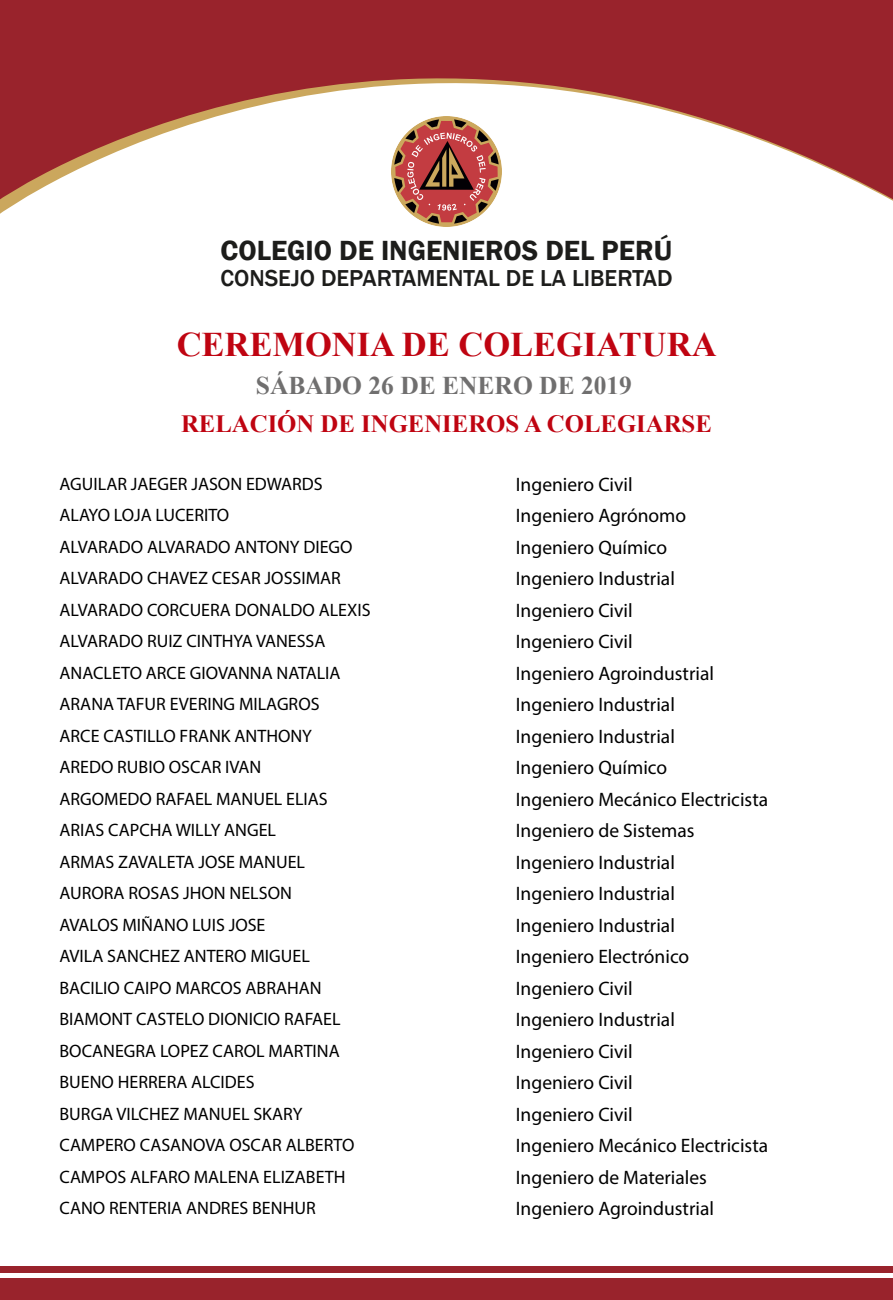
<style>
.page{position:relative;width:893px;height:1300px;background:#fff}
.page>*{position:absolute;margin:0;border:0;box-sizing:border-box;transform-origin:0 0}
.t1{font:700 34.5px "Times New Roman";color:#bf0411}
.t2{font:600 28.5px "Franklin Gothic";color:#1d1d1b}
.t3{font:700 25.5px "Times New Roman";color:#706f6f}
.t4{font:700 24.75px "Times New Roman";color:#bf0411}
.t5{font:500 23.7px "Franklin Gothic";color:#1d1d1b}
.t6{font:19.5px/31.5px "Myriad Pro";color:#000}
.t7{font:18px/31.5px "Myriad Pro";color:#000}
</style>
<div class="page">
<div style="left:0;top:1279px;width:893px;height:21px;background:#99232c"></div>
<div style="left:0;top:1266px;width:893px;height:6px;background:#99232c"></div>
<img style="left:411px;top:214px;width:71px;height:12px">
<svg style="left:0;top:199px;width:893px;height:15px"></svg>
<svg style="left:0;top:0;width:893px;height:199px;fill:#99232c"></svg>
<h2 class="t2" style="left:221px;top:233px;width:453px">COLEGIO DE INGENIEROS DEL PERÚ</h2>
<h3 class="t5" style="left:220px;top:264px;width:454px">CONSEJO DEPARTAMENTAL DE LA LIBERTAD</h3>
<h1 class="t1" style="left:177px;top:320px;width:541px">CEREMONIA DE COLEGIATURA</h1>
<h3 class="t3" style="left:256px;top:367px;width:378px">SÁBADO 26 DE ENERO DE 2019</h3>
<h3 class="t4" style="left:181px;top:406px;width:532px">RELACIÓN DE INGENIEROS A COLEGIARSE</h3>
<p class="t7" style="left:60px;top:468px;width:313px">AGUILAR JAEGER JASON EDWARDS<br>ALAYO LOJA LUCERITO<br>ALVARADO ALVARADO ANTONY DIEGO<br>ALVARADO CHAVEZ CESAR JOSSIMAR<br>ALVARADO CORCUERA DONALDO ALEXIS<br>ALVARADO RUIZ CINTHYA VANESSA<br>ANACLETO ARCE GIOVANNA NATALIA<br>ARANA TAFUR EVERING MILAGROS<br>ARCE CASTILLO FRANK ANTHONY<br>AREDO RUBIO OSCAR IVAN<br>ARGOMEDO RAFAEL MANUEL ELIAS<br>ARIAS CAPCHA WILLY ANGEL<br>ARMAS ZAVALETA JOSE MANUEL<br>AURORA ROSAS JHON NELSON<br>AVALOS MIÑANO LUIS JOSE<br>AVILA SANCHEZ ANTERO MIGUEL<br>BACILIO CAIPO MARCOS ABRAHAN<br>BIAMONT CASTELO DIONICIO RAFAEL<br>BOCANEGRA LOPEZ CAROL MARTINA<br>BUENO HERRERA ALCIDES<br>BURGA VILCHEZ MANUEL SKARY<br>CAMPERO CASANOVA OSCAR ALBERTO<br>CAMPOS ALFARO MALENA ELIZABETH<br>CANO RENTERIA ANDRES BENHUR</p>
<p class="t6" style="left:516px;top:468px;width:254px">Ingeniero Civil<br>Ingeniero Agrónomo<br>Ingeniero Químico<br>Ingeniero Industrial<br>Ingeniero Civil<br>Ingeniero Civil<br>Ingeniero Agroindustrial<br>Ingeniero Industrial<br>Ingeniero Industrial<br>Ingeniero Químico<br>Ingeniero Mecánico Electricista<br>Ingeniero de Sistemas<br>Ingeniero Industrial<br>Ingeniero Industrial<br>Ingeniero Industrial<br>Ingeniero Electrónico<br>Ingeniero Civil<br>Ingeniero Industrial<br>Ingeniero Civil<br>Ingeniero Civil<br>Ingeniero Civil<br>Ingeniero Mecánico Electricista<br>Ingeniero de Materiales<br>Ingeniero Agroindustrial</p>
</div>
